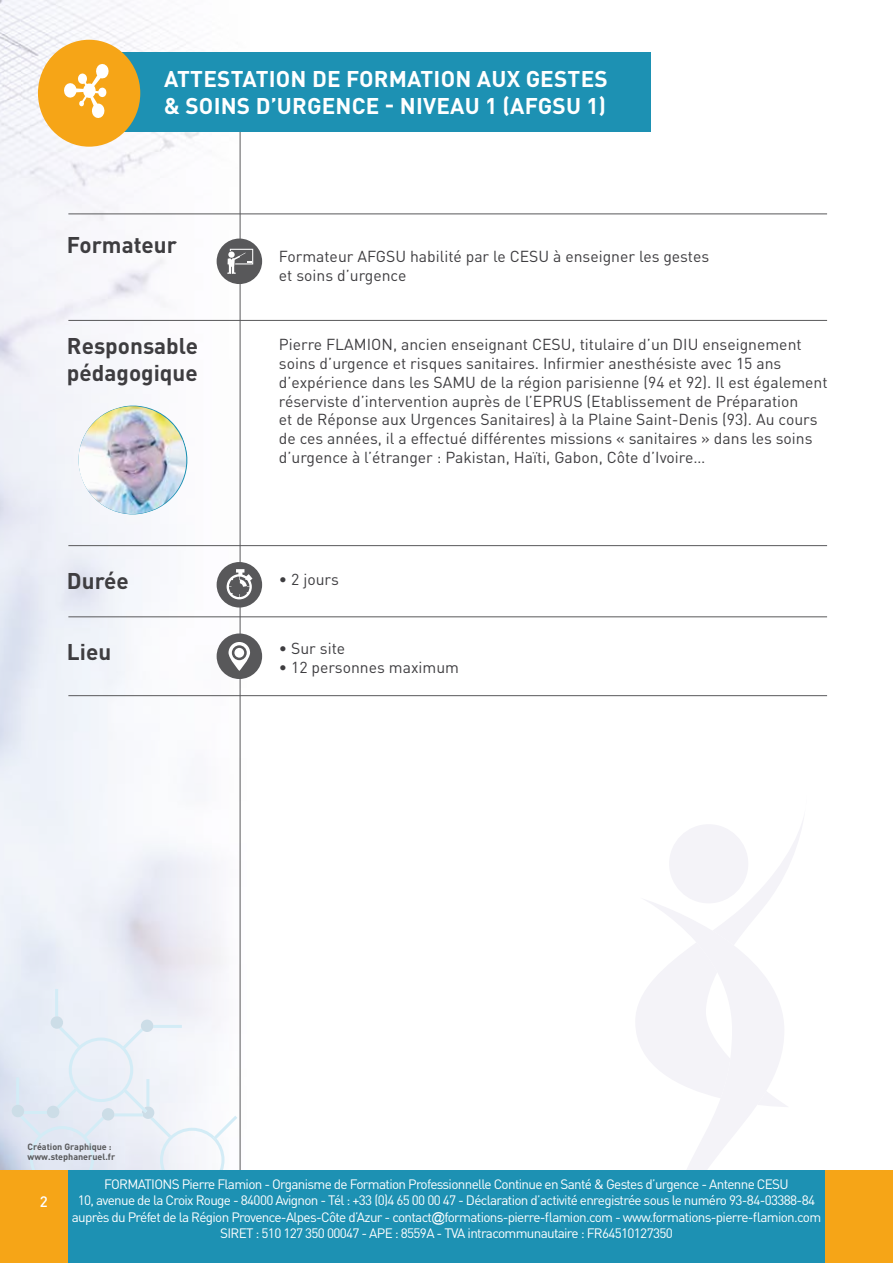
<style>
.page{position:relative;width:893px;height:1263px;background:#fff}
.page>*{position:absolute;margin:0;border:0;box-sizing:border-box;transform-origin:0 0}
.t1{font:700 22.5px/27px "DIN Pro";letter-spacing:.01em;color:#fff}
.t2{font:700 22.5px/27px "DIN Pro";color:#3e3d40}
.t3{font:15.75px/18.9px "DIN Pro";color:#3e3d40}
.t4{font:500 15px "DIN Pro";color:#fff}
.t5{font:13.5px/16.2px "DIN Pro";letter-spacing:-.05em;color:#fff;text-align:center}
.t6{font:700 9px/10.8px "DIN Pro";color:#58585a}
.s1{font-family:"Arial"}
</style>
<div class="page">
<img style="left:0;top:0;width:292px;height:1170px">
<svg style="left:0;top:989px;width:239px;height:181px"></svg>
<svg style="left:636px;top:818px;width:168px;height:289px"></svg>
<svg style="left:640px;top:824px;width:144px;height:346px;fill:#f4f3f8"></svg>
<hr style="left:240px;top:94px;width:1px;height:1169px;background:#58585a">
<hr style="left:68px;top:320px;width:759px;height:1px;background:#58585a">
<hr style="left:68px;top:545px;width:759px;height:1px;background:#58585a">
<hr style="left:68px;top:617px;width:759px;height:1px;background:#58585a">
<hr style="left:68px;top:695px;width:759px;height:1px;background:#58585a">
<hr style="left:68px;top:214px;width:759px;height:1px;background:#58585a">
<div style="left:217px;top:633px;width:45px;height:46px;background:#58585a;border-radius:50%"></div>
<svg style="left:229px;top:642px;width:21px;height:29px"></svg>
<div style="left:217px;top:562px;width:45px;height:45px;background:#58585a;border-radius:50%"></div>
<svg style="left:227px;top:569px;width:25px;height:30px"></svg>
<div style="left:109px;top:52px;width:542px;height:80px;background:#1d91b3"></div>
<div style="left:38px;top:40px;width:102px;height:107px;background:#f6a517;border-radius:50%"></div>
<svg style="left:64px;top:64px;width:45px;height:54px"></svg>
<div style="left:217px;top:239px;width:45px;height:45px;background:#58585a;border-radius:50%"></div>
<svg style="left:227px;top:249px;width:26px;height:25px"></svg>
<svg style="left:72px;top:399px;width:122px;height:122px"></svg>
<img style="left:72px;top:406px;width:121px;height:114px">
<div style="left:0;top:1170px;width:893px;height:93px;background:#f6a517"></div>
<div style="left:68px;top:1170px;width:757px;height:93px;background:#1d91b3"></div>
<h1 class="t1" style="left:164px;top:65px;width:445px">ATTESTATION DE FORMATION AUX GESTES &amp; SOINS D’URGENCE - NIVEAU 1 (AFGSU 1)</h1>
<h1 class="t2" style="left:67px;top:230px;width:112px">Formateur</h1>
<p class="t3" style="left:279px;top:246px;width:432px">Formateur AFGSU habilité par le CESU à enseigner les gestes et soins d’urgence</p>
<h1 class="t2" style="left:67px;top:331px;width:132px">Responsable pédagogique</h1>
<p class="t3" style="left:279px;top:334px;width:550px">Pierre FLAMION, ancien enseignant CESU, titulaire d’un DIU enseignement soins d’urgence et risques sanitaires. Infirmier anesthésiste avec 15 ans d’expérience dans les SAMU de la région parisienne (94 et 92). Il est également réserviste d’intervention auprès de l’EPRUS (Etablissement de Préparation<br>et de Réponse aux Urgences Sanitaires) à la Plaine Saint-Denis (93). Au cours de ces années, il a effectué différentes missions « sanitaires » dans les soins d’urgence à l’étranger : Pakistan, Haïti, Gabon, Côte d’Ivoire…</p>
<h1 class="t2" style="left:67px;top:566px;width:63px">Durée</h1>
<p class="t3" style="left:279px;top:570px;width:61px">• 2 jours</p>
<h1 class="t2" style="left:67px;top:638px;width:46px">Lieu</h1>
<p class="t3" style="left:279px;top:638px;width:68px">• Sur site</p>
<p class="t3" style="left:279px;top:657px;width:182px">• 12 personnes maximum</p>
<p class="t6" style="left:28px;top:1140px;width:89px">Création Graphique : www.stephaneruel.fr</p>
<p class="t5" style="left:72px;top:1175px;width:751px">FORMATIONS Pierre Flamion - Organisme de Formation Professionnelle Continue en Santé &amp; Gestes d’urgence - Antenne CESU<br>10, avenue de la Croix Rouge - 84000 Avignon - Tél : +33 (0)4 65 00 00 47 - Déclaration d’activité enregistrée sous le numéro 93-84-03388-84 auprès du Préfet de la Région Provence-Alpes-Côte d’Azur - contact<span class="s1">@</span>formations-pierre-flamion.com - www.formations-pierre-flamion.com SIRET : 510 127 350 00047 - APE : 8559A - TVA intracommunautaire : FR64510127350</p>
<p class="t4" style="left:40px;top:1192px;width:9px">2</p>
</div>
